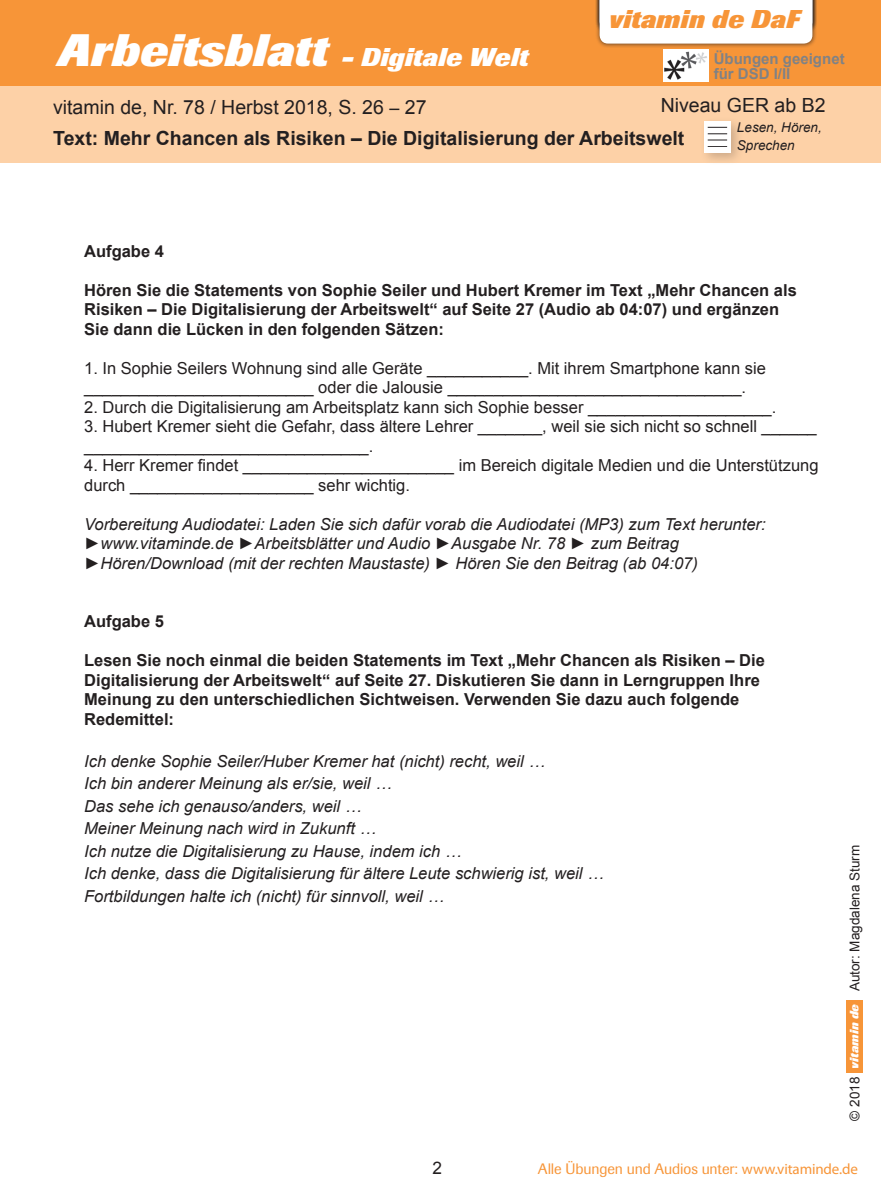
<style>
.page{position:relative;width:881px;height:1195px;background:#fff}
.page>*{position:absolute;margin:0;border:0;box-sizing:border-box;transform-origin:0 0}
.t1{font:italic 800 45px "Imago";letter-spacing:.005em;color:#fff}
.t2{font:italic 800 25.5px "Imago";letter-spacing:.005em;color:#fff}
.t3{font:italic 800 25.5px "Imago";letter-spacing:.005em;color:#f79538}
.t4{font:700 19.5px/31.3px "Arial";color:#231f20}
.t5{font:19.5px "Arial";color:#231f20}
.t6{font:17.25px "Arial";color:#231f20}
.t7{font:italic 16.5px/22.5px "Arial";color:#231f20}
.t8{font:16.5px/19.5px "Arial";color:#231f20}
.t9{font:700 16.5px/19.5px "Arial";color:#231f20}
.t10{font:15px "Imago";letter-spacing:-.005em;color:#f79538}
.t11{font:700 15px/15px "Arial";color:#808285}
.t12{font:13.5px "Arial";color:#231f20}
.t13{font:italic 13.5px/18px "Arial";color:#231f20}
.t14{font:italic 800 12px "Imago";color:#fff}
.s1{font-size:45px}
.s2{font-weight:400}
.s3{font-weight:400;font-size:18px}
.s4{font-size:25.5px}
.s5{font-family:"Myriad Pro"}
</style>
<div class="page">
<div style="left:0;top:0;width:880px;height:90px;background:#f79538"></div>
<div style="left:0;top:86px;width:880px;height:77px;background:#fdd1a7"></div>
<div style="left:594px;top:0;width:222px;height:48px;background:#231f20;opacity:.7"></div>
<div style="left:599px;top:0;width:213px;height:44px;background:#fff"></div>
<div style="left:698px;top:116px;width:45px;height:49px;background:#231f20;opacity:.22"></div>
<div style="left:704px;top:121px;width:26px;height:31px;background:#fff"></div>
<svg style="left:707px;top:134px;width:19px;height:13px"></svg>
<svg style="left:707px;top:127px;width:19px;height:1px"></svg>
<img style="left:663px;top:49px;width:45px;height:32px">
<div style="left:846px;top:1001px;width:16px;height:72px;background:#f79538"></div>
<h2 class="t3" style="left:608px;top:-4px;width:192px">vitamin de DaF</h2>
<h2 class="t2" style="left:58px;top:42px;width:472px"><span class="s1">Arbeitsblatt</span> - Digitale Welt</h2>
<p class="t4" style="left:53px;top:92px;width:632px"><span class="s2">vitamin de, Nr. 78 / Herbst 2018, S. 26</span> <span class="s3">–</span> <span class="s2">27<br></span>Text: Mehr Chancen als Risiken – Die Digitalisierung der Arbeitswelt</p>
<h1 class="t1" style="left:54px;top:33px;width:487px">Arbeitsblatt <span class="s4">- Thema Schule</span></h1>
<p class="t11" style="left:713px;top:51px;width:132px">Übungen geeignet für DSD I/II</p>
<p class="t5" style="left:660px;top:91px;width:166px">Niveau GER ab B2</p>
<p class="t13" style="left:736px;top:119px;width:86px">Lesen, Hören,<br>Sprechen</p>
<p class="t9" style="left:84px;top:241px;width:81px">Aufgabe 4</p>
<p class="t9" style="left:84px;top:280px;width:714px">Hören Sie die Statements von Sophie Seiler und Hubert Kremer im Text „Mehr Chancen als<br>Risiken – Die Digitalisierung der Arbeitswelt“ auf Seite 27 (Audio ab 04:07) und ergänzen<br>Sie dann die Lücken in den folgenden Sätzen:</p>
<p class="t8" style="left:84px;top:358px;width:683px">1. In Sophie Seilers Wohnung sind alle Geräte ___________. Mit ihrem Smartphone kann sie _________________________ oder die Jalousie ________________________________.</p>
<p class="t8" style="left:84px;top:397px;width:693px">2. Durch die Digitalisierung am Arbeitsplatz kann sich Sophie besser ____________________.</p>
<p class="t8" style="left:84px;top:417px;width:733px">3. Hubert Kremer sieht die Gefahr, dass ältere Lehrer _______, weil sie sich nicht so schnell ______ _______________________________.</p>
<p class="t8" style="left:84px;top:456px;width:735px">4. Herr Kremer findet _______________________ im Bereich digitale Medien und die Unterstützung durch ____________________ sehr wichtig.</p>
<p class="t7" style="left:84px;top:514px;width:682px;line-height:19.5px">Vorbereitung Audiodatei: Laden Sie sich dafür vorab die Audiodatei (MP3) zum Text herunter: ►www.vitaminde.de ►Arbeitsblätter und Audio ►Ausgabe Nr. 78 ► zum Beitrag ►Hören/Download (mit der rechten Maustaste) ► Hören Sie den Beitrag (ab 04:07)</p>
<p class="t9" style="left:84px;top:612px;width:81px">Aufgabe 5</p>
<p class="t9" style="left:84px;top:651px;width:682px">Lesen Sie noch einmal die beiden Statements im Text „Mehr Chancen als Risiken – Die Digitalisierung der Arbeitswelt“ auf Seite 27. Diskutieren Sie dann in Lerngruppen Ihre Meinung zu den unterschiedlichen Sichtweisen. Verwenden Sie dazu auch folgende Redemittel:</p>
<p class="t7" style="left:84px;top:750px;width:521px">Ich denke Sophie Seiler/Huber Kremer hat (nicht) recht, weil …<br>Ich bin anderer Meinung als er/sie, weil …<br>Das sehe ich genauso/anders, weil …<br>Meiner Meinung nach wird in Zukunft …<br>Ich nutze die Digitalisierung zu Hause, indem ich …<br>Ich denke, dass die Digitalisierung für ältere Leute schwierig ist, weil … Fortbildungen halte ich (nicht) für sinnvoll, weil …</p>
<p class="t12" style="left:845px;top:991px;width:148px;rotate:-90deg">Autor: Magdalena Sturm</p>
<p class="t14" style="left:847px;top:1069px;width:66px;rotate:-90deg">vitamin de</p>
<p class="t12" style="left:845px;top:1120px;width:45px;rotate:-90deg">© 2018</p>
<p class="t6" style="left:432px;top:1156px;width:11px">2</p>
<p class="t10" style="left:537px;top:1160px;width:321px">Alle Übungen und Audios unter: <span class="s5">www.vitaminde.de</span></p>
</div>
